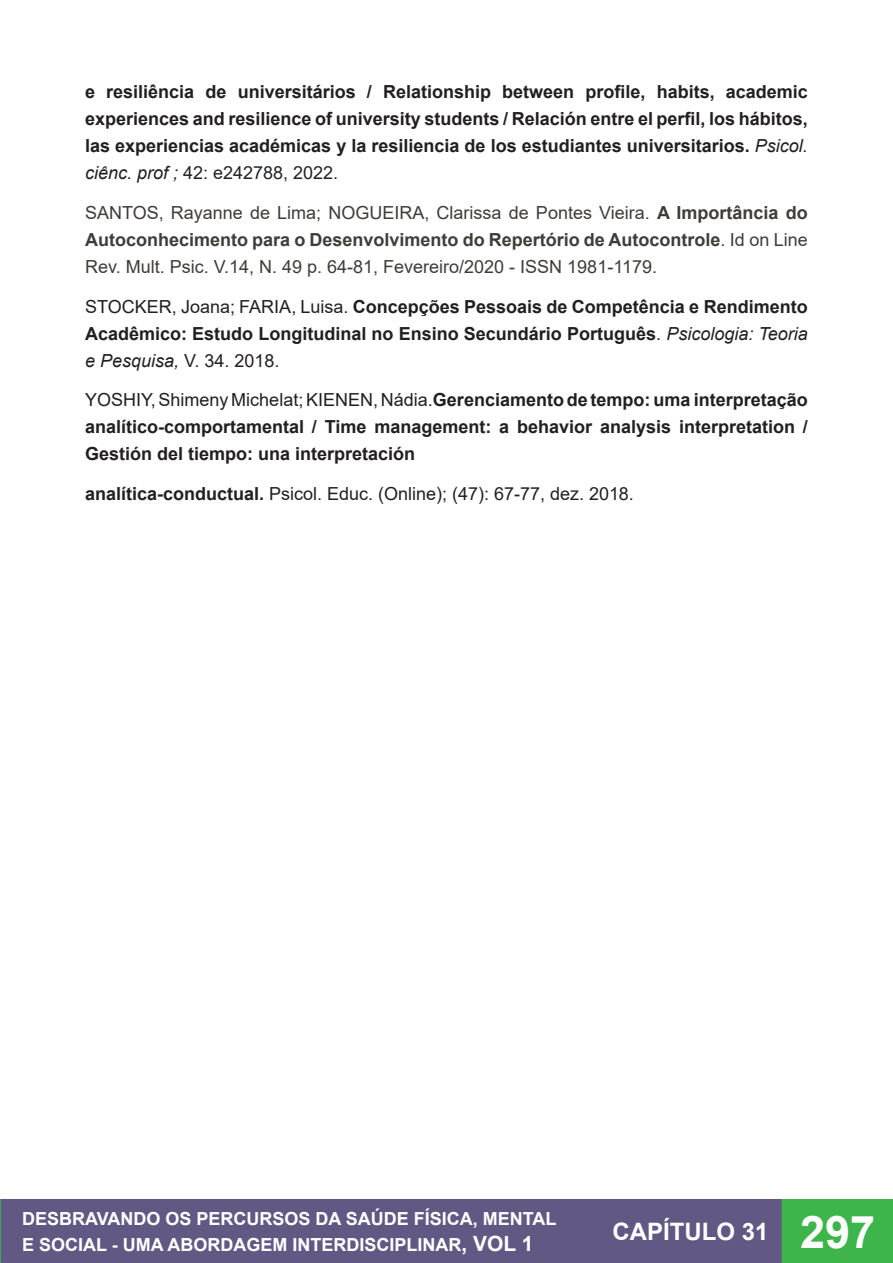
<style>
.page{position:relative;width:893px;height:1263px;background:#fff}
.page>*{position:absolute;margin:0;border:0;box-sizing:border-box;transform-origin:0 0}
.t1{font:700 24px "Arial";color:#fff}
.Título_2{font:700 18px/27px "Arial";color:#231f20;text-align:justify}
.t2{font:18px/27px "Arial";color:#403c38;text-align:justify}
.t3{font:700 18px/26.5px "Arial";color:#fff}
.t4{font:18px "Arial";color:#231f20}
.s1{color:#202529}
.s2{font-weight:400;font-style:italic}
.s3{font-weight:400;font-style:italic;color:#202529}
.s4{font-weight:400;color:#202529}
.s5{font-weight:700}
.s6{font-weight:400}
.s7{font-size:21px}
.s8{font-size:45px}
</style>
<div class="page">
<div style="left:0;top:1200px;width:782px;height:63px;background:#615984"></div>
<div style="left:0;top:1199px;width:783px;height:64px;border:2px solid #615984"></div>
<svg style="left:0;top:1199px;width:1px;height:64px"></svg>
<div style="left:782px;top:1200px;width:111px;height:63px;background:#3db54a"></div>
<div style="left:782px;top:1199px;width:111px;height:64px;border:2px solid #3db54a"></div>
<p class="Título_2" style="left:85px;top:79px;width:724px">e resiliência de universitários / Relationship between profile, habits, academic experiences and resilience of university students / Relación entre el perfil, los hábitos, las experiencias académicas y la resiliencia de los estudiantes universitarios<span class="s1">.</span> <span class="s2">Psicol. ciênc. prof</span> <span class="s3">;</span> <span class="s4">42: e242788, 2022.</span></p>
<p class="t2" style="left:85px;top:199px;width:724px">SANTOS, Rayanne de Lima; NOGUEIRA, Clarissa de Pontes Vieira. <span class="s5">A Importância do Autoconhecimento para o Desenvolvimento do Repertório de Autocontrole</span>. Id on Line Rev. Mult. Psic. V.14, N. 49 p. 64-81, Fevereiro/2020 - ISSN 1981-1179.</p>
<p class="Título_2" style="left:85px;top:293px;width:724px"><span class="s6">STOCKER, Joana; FARIA, Luisa.</span> Concepções Pessoais de Competência e Rendimento Acadêmico: Estudo Longitudinal no Ensino Secundário Português<span class="s6">.</span> <span class="s2">Psicologia: Teoria e Pesquisa,</span> <span class="s6">V. 34. 2018.</span></p>
<p class="Título_2" style="left:85px;top:387px;width:724px"><span class="s6">YOSHIY, Shimeny Michelat; KIENEN, Nádia.</span>Gerenciamento de tempo: uma interpretação analítico-comportamental / Time management: a behavior analysis interpretation / Gestión del tiempo: una interpretación</p>
<p class="t4" style="left:85px;top:481px;width:550px"><span class="s5">analítica-conductual.</span> Psicol. Educ. (Online); (47): 67-77, dez. 2018.</p>
<p class="t3" style="left:22px;top:1205px;width:536px">DESBRAVANDO OS PERCURSOS DA SAÚDE FÍSICA, MENTAL<br>E SOCIAL - UMA ABORDAGEM INTERDISCIPLINAR<span class="s7">, VOL 1</span></p>
<h1 class="t1" style="left:612px;top:1215px;width:264px">CAPÍTULO 31 <span class="s8">297</span></h1>
</div>
